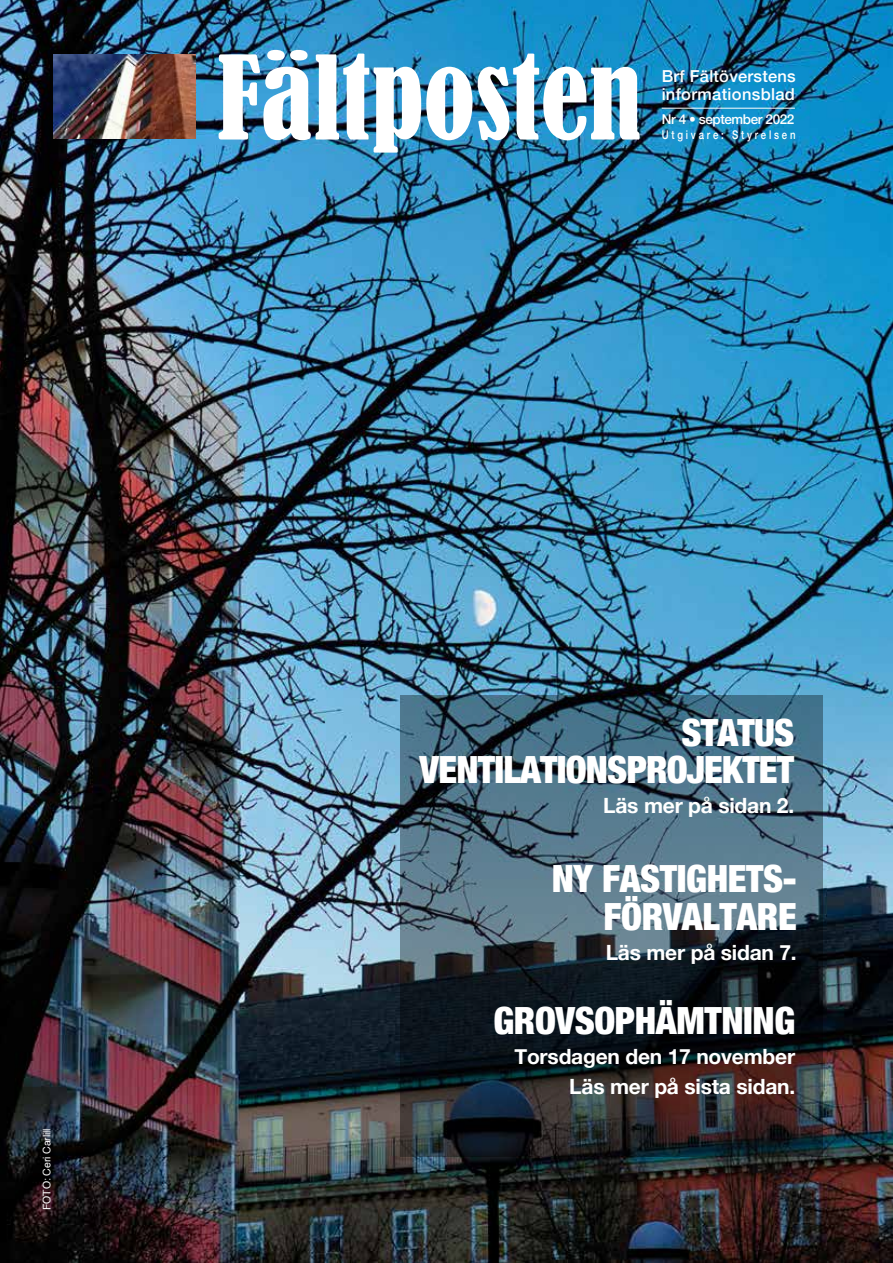
<style>
.page{position:relative;width:893px;height:1263px;background:#fff}
.page>*{position:absolute;margin:0;border:0;box-sizing:border-box;transform-origin:0 0}
.t1{font:condensed 108px "Bernard";color:#fff}
.t2{font:900 condensed 37.5px/38.4px "Helvetica Neue";letter-spacing:-.01em;color:#fff;text-align:right}
.t3{font:700 21px/30px "Helvetica Neue";letter-spacing:-.01em;color:#fff;text-align:right}
.t4{font:500 16.5px/18px "Helvetica Neue";letter-spacing:.02em;color:#fff}
.t5{font:500 13.5px "Helvetica Neue";letter-spacing:-.03em;color:#fff}
.t6{font:500 12px "Helvetica Neue";letter-spacing:.29em;color:#fff;scale:.8 1}
.t7{font:10.5px "Helvetica";letter-spacing:-.01em;color:#fff}
</style>
<div class="page">
<img style="left:0;top:0;width:893px;height:1263px">
<hr style="left:662px;top:108px;width:133px;height:1px;background:#fff">
<img style="left:53px;top:54px;width:143px;height:85px">
<svg style="left:400px;top:695px;width:422px;height:462px;background:#344652"></svg>
<h1 class="t1" style="left:218px;top:31px;width:426px">Fältposten</h1>
<p class="t4" style="left:662px;top:65px;width:136px">Brf Fältöverstens informationsblad</p>
<p class="t5" style="left:662px;top:108px;width:134px">Nr 4 • september 2022</p>
<p class="t6" style="left:662px;top:125px;width:169px">Utgivare: Styrelsen</p>
<p class="t7" style="left:39px;top:1210px;width:83px;rotate:-90deg">FOTO: Ceri Carlill</p>
<h2 class="t2" style="left:420px;top:712px;width:376px;line-height:37.5px">STATUS<br>VENTILATIONSPROJEKTET</h2>
<p class="t3" style="left:603px;top:791px;width:193px">Läs mer på sidan 2.</p>
<h2 class="t2" style="left:552px;top:857px;width:247px">NY FASTIGHETS-<br>FÖRVALTARE</h2>
<p class="t3" style="left:606px;top:938px;width:193px">Läs mer på sidan 7.</p>
<h2 class="t2" style="left:493px;top:999px;width:303px">GROVSOPHÄMTNING</h2>
<p class="t3" style="left:514px;top:1042px;width:282px">Torsdagen den 17 november<br>Läs mer på sista sidan.</p>
</div>
